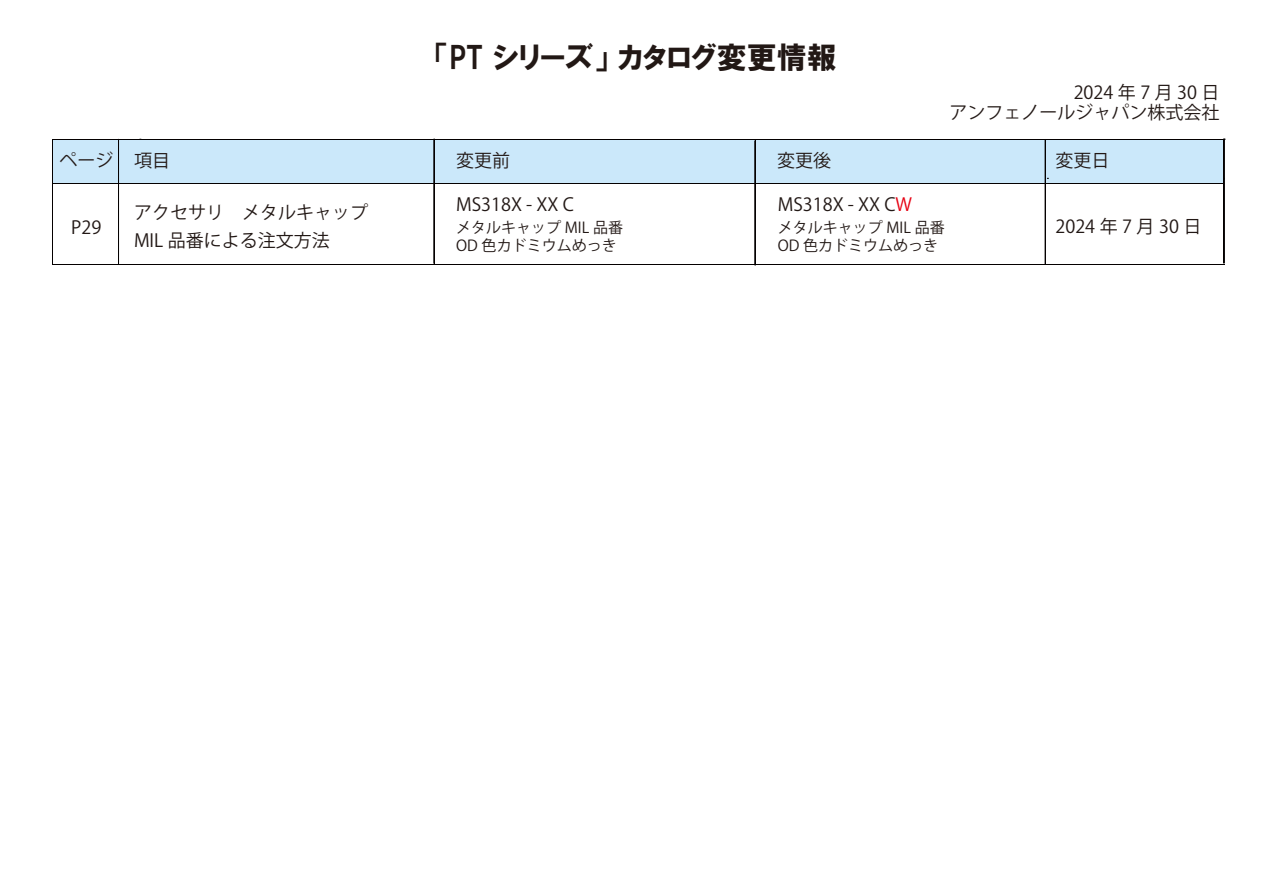
<style>
.page{position:relative;width:1263px;height:893px;background:#fff}
.page>*{position:absolute;margin:0;border:0;box-sizing:border-box;transform-origin:0 0}
.t1{font:30px "HGP Soei Kakugothic UB";color:#221815}
.t2{font:18px "Koz Go Pr 6 N";color:#221815}
.t3{font:18px "Koz Go Pr 6 N";letter-spacing:.25em;color:#221815}
.t4{font:15px/18px "Koz Go Pr 6 N";color:#221815}
.s1{color:#e60012}
</style>
<div class="page">
<div style="left:52px;top:139px;width:1172px;height:45px;background:#cbe8fa"></div>
<hr style="left:52px;top:139px;width:1172px;height:1px;background:#040000">
<hr style="left:52px;top:139px;width:1px;height:126px;background:#040000">
<hr style="left:118px;top:139px;width:1px;height:125px;background:#040000">
<hr style="left:1045px;top:139px;width:1px;height:125px;background:#040000">
<hr style="left:1224px;top:139px;width:1px;height:124px;background:#040000">
<div style="left:1223px;top:139px;width:1px;height:124px;border:1px solid #040000"></div>
<hr style="left:52px;top:183px;width:1172px;height:1px;background:#040000">
<hr style="left:434px;top:139px;width:1px;height:124px;background:#040000">
<hr style="left:53px;top:264px;width:1171px;height:1px;background:#040000">
<hr style="left:755px;top:141px;width:1px;height:124px;background:#040000">
<h1 class="t1" style="left:435px;top:42px;width:403px">「PT シリーズ」 カタログ変更情報</h1>
<p class="t3" style="left:1074px;top:82px;width:147px">2024年7月30日</p>
<p class="t2" style="left:950px;top:103px;width:271px">アンフェノールジャパン株式会社</p>
<p class="t2" style="left:60px;top:150px;width:112px">ページ 項目</p>
<p class="t2" style="left:1055px;top:150px;width:55px">変更日</p>
<p class="t2" style="left:456px;top:150px;width:55px">変更前</p>
<p class="t2" style="left:456px;top:194px;width:119px">MS318X - XX C</p>
<p class="t2" style="left:777px;top:150px;width:55px">変更後</p>
<p class="t2" style="left:778px;top:194px;width:136px">MS318X - XX C<span class="s1">W</span></p>
<p class="t2" style="left:134px;top:202px;width:235px">アクセサリ　メタルキャップ</p>
<p class="t3" style="left:1055px;top:217px;width:147px">2024年7月30日</p>
<p class="t2" style="left:71px;top:217px;width:32px">P29</p>
<p class="t4" style="left:456px;top:219px;width:183px">メタルキャップ MIL 品番　<br>OD 色カドミウムめっき</p>
<p class="t4" style="left:778px;top:219px;width:183px">メタルキャップ MIL 品番　<br>OD 色カドミウムめっき</p>
<p class="t2" style="left:134px;top:230px;width:197px">MIL 品番による注文方法</p>
</div>
